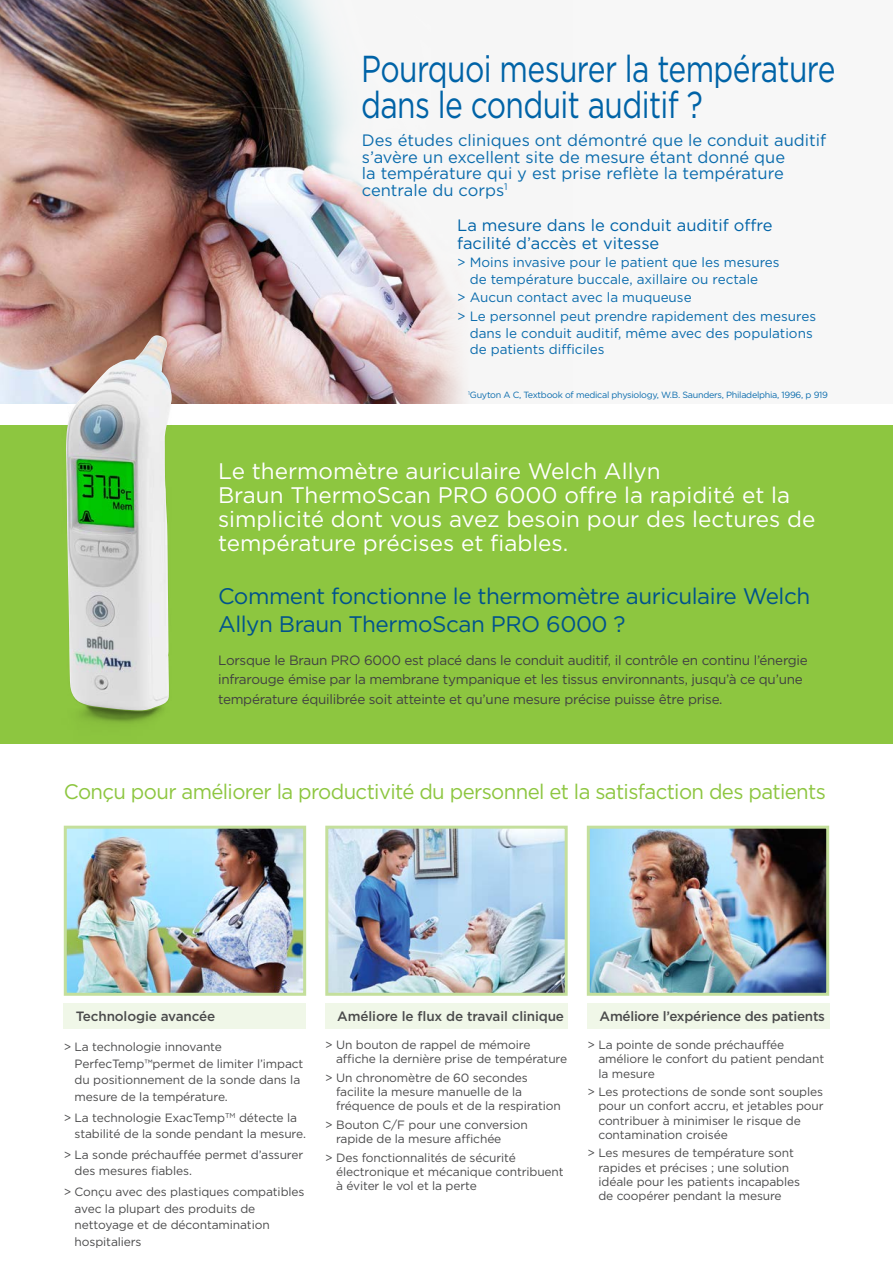
<style>
.page{position:relative;width:893px;height:1263px;background:#fff}
.page>*{position:absolute;margin:0;border:0;box-sizing:border-box;transform-origin:0 0}
.t1{font:37.5px/36px "Gotham";letter-spacing:-.02em;color:#0063a7;scale:.8 1}
.t2{font:22.5px/24px "Gotham";color:#fff}
.t3{font:22.5px/28.3px "Gotham";letter-spacing:-.02em;color:#00528c}
.t4{font:21px "Gotham";letter-spacing:-.03em;color:#8dc640}
.t5{font:16.5px/16.5px "Gotham";color:#0b6cad}
.t6{font:16.5px/18px "Gotham";color:#0063a7}
.t7{font:13.5px/19.5px "Gotham";letter-spacing:-.02em;color:#414042}
.t8{font:13.5px/16.5px "Gotham";color:#0b6cad}
.t9{font:500 13.5px "Gotham";letter-spacing:-.02em;color:#4b4b4c}
.t10{font:12px/14.2px "Gotham";letter-spacing:-.01em;color:#4b4b4c}
.t11{font:9px "Gotham";letter-spacing:-.03em;color:#0b6cad}
</style>
<div class="page">
<div style="left:325px;top:1003px;width:243px;height:26px;background:#f0f7e8"></div>
<div style="left:587px;top:1003px;width:242px;height:26px;background:#f0f7e8"></div>
<div style="left:64px;top:1003px;width:242px;height:26px;background:#f0f7e8"></div>
<div style="left:0;top:0;width:893px;height:404px;background:#f7f7f7"></div>
<img style="left:0;top:0;width:463px;height:404px">
<div style="left:0;top:425px;width:893px;height:319px;background:#8dc640"></div>
<img style="left:63px;top:825px;width:244px;height:171px">
<img style="left:325px;top:825px;width:243px;height:171px">
<img style="left:586px;top:825px;width:244px;height:171px">
<img style="left:0;top:316px;width:215px;height:408px">
<img style="left:66px;top:335px;width:106px;height:375px">
<h1 class="t1" style="left:361px;top:50px;width:595px">Pourquoi mesurer la température dans le conduit auditif ?</h1>
<h3 class="t5" style="left:362px;top:132px;width:466px">Des études cliniques ont démontré que le conduit auditif s’avère un excellent site de mesure étant donné que<br>la température qui y est prise reflète la température centrale du corps<sup>1</sup></h3>
<h3 class="t6" style="left:457px;top:215px;width:317px">La mesure dans le conduit auditif offre facilité d’accès et vitesse</h3>
<p class="t8" style="left:470px;top:254px;width:311px;text-indent:-12px">&gt; Moins invasive pour le patient que les mesures de température buccale, axillaire ou rectale</p>
<p class="t8" style="left:457px;top:288px;width:360px;line-height:18.6px">&gt; Aucun contact avec la muqueuse<br>&gt; Le personnel peut prendre rapidement des mesures</p>
<p class="t8" style="left:470px;top:324px;width:344px">dans le conduit auditif, même avec des populations de patients difficiles</p>
<p class="t11" style="left:468px;top:389px;width:361px"><sup>1</sup>Guyton A C, Textbook of medical physiology, W.B. Saunders, Philadelphia, 1996, p 919</p>
<h2 class="t2" style="left:218px;top:458px;width:599px">Le thermomètre auriculaire Welch Allyn<br>Braun ThermoScan PRO 6000 offre la rapidité et la simplicité dont vous avez besoin pour des lectures de température précises et fiables.</h2>
<h2 class="t3" style="left:218px;top:581px;width:594px">Comment fonctionne le thermomètre auriculaire Welch<br>Allyn Braun ThermoScan PRO 6000 ?</h2>
<p class="t7" style="left:218px;top:650px;width:591px">Lorsque le Braun PRO 6000 est placé dans le conduit auditif, il contrôle en continu l’énergie infrarouge émise par la membrane tympanique et les tissus environnants, jusqu’à ce qu’une température équilibrée soit atteinte et qu’une mesure précise puisse être prise.</p>
<h3 class="t4" style="left:64px;top:778px;width:764px">Conçu pour améliorer la productivité du personnel et la satisfaction des patients</h3>
<p class="t9" style="left:76px;top:1008px;width:141px">Technologie avancée</p>
<p class="t10" style="left:75px;top:1038px;width:230px;line-height:16.5px;text-indent:-11px">&gt; La technologie innovante<br>PerfecTemp™permet de limiter l’impact du positionnement de la sonde dans la mesure de la température.</p>
<p class="t10" style="left:75px;top:1109px;width:233px;line-height:16.5px;text-indent:-11px">&gt; La technologie ExacTemp<sup>TM</sup> détecte la stabilité de la sonde pendant la mesure.</p>
<p class="t10" style="left:75px;top:1146px;width:230px;line-height:16.5px;text-indent:-11px">&gt; La sonde préchauffée permet d’assurer des mesures fiables.</p>
<p class="t10" style="left:75px;top:1183px;width:231px;line-height:16.5px;text-indent:-11px">&gt; Conçu avec des plastiques compatibles avec la plupart des produits de nettoyage et de décontamination hospitaliers</p>
<p class="t9" style="left:337px;top:1008px;width:228px">Améliore le flux de travail clinique</p>
<p class="t10" style="left:336px;top:1037px;width:232px;text-indent:-11px">&gt; Un bouton de rappel de mémoire affiche la dernière prise de température</p>
<p class="t10" style="left:336px;top:1070px;width:226px;text-indent:-11px">&gt; Un chronomètre de 60 secondes facilite la mesure manuelle de la fréquence de pouls et de la respiration</p>
<p class="t10" style="left:336px;top:1117px;width:193px;text-indent:-11px">&gt; Bouton C/F pour une conversion rapide de la mesure affichée</p>
<p class="t10" style="left:336px;top:1150px;width:229px;text-indent:-11px">&gt; Des fonctionnalités de sécurité électronique et mécanique contribuent à éviter le vol et la perte</p>
<p class="t9" style="left:600px;top:1008px;width:227px">Améliore l’expérience des patients</p>
<p class="t10" style="left:598px;top:1037px;width:227px;text-indent:-11px">&gt; La pointe de sonde préchauffée améliore le confort du patient pendant la mesure</p>
<p class="t10" style="left:598px;top:1084px;width:227px;text-indent:-11px">&gt; Les protections de sonde sont souples pour un confort accru, et jetables pour contribuer à minimiser le risque de contamination croisée</p>
<p class="t10" style="left:598px;top:1145px;width:203px;text-indent:-11px">&gt; Les mesures de température sont rapides et précises ; une solution idéale pour les patients incapables de coopérer pendant la mesure</p>
</div>
